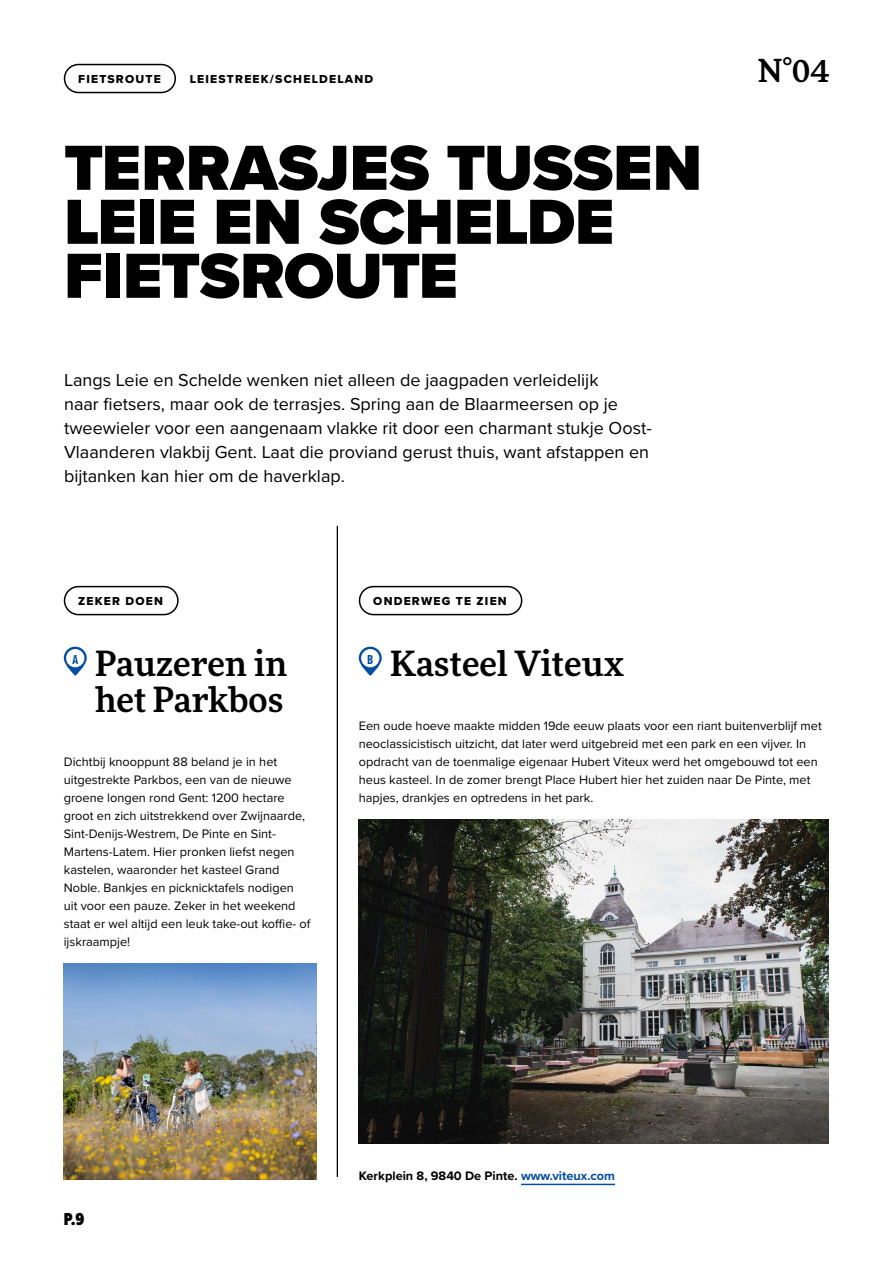
<style>
.page{position:relative;width:893px;height:1263px;background:#fff}
.page>*{position:absolute;margin:0;border:0;box-sizing:border-box;transform-origin:0 0}
.t1{font:900 66px/54px "Proxima Nova";letter-spacing:-.005em;color:#000}
.t2{font:500 34.5px/36px "More Pro";color:#000}
.t3{font:500 31.5px "More Pro";color:#000}
.t4{font:18px/24px "Proxima Nova";color:#000}
.t5{font:900 18px "Proxima Nova Ex Cn";color:#000}
.t6{font:700 13.5px "Proxima Nova Ex Cn";color:#034ea2}
.t7{font:12.75px/18px "Proxima Nova";color:#000}
.t8{font:700 12.75px "Proxima Nova";color:#000}
.t9{font:12px "Proxima Nova Extrabld";letter-spacing:.1em;color:#000}
.s1{color:#034ea2}
</style>
<div class="page">
<div style="left:64px;top:64px;width:112px;height:29px;border:2px solid #000;border-radius:14px"></div>
<hr style="left:337px;top:526px;width:1px;height:651px;background:#000">
<div style="left:64px;top:586px;width:115px;height:29px;border:2px solid #000;border-radius:14px"></div>
<svg style="left:64px;top:647px;width:23px;height:29px"></svg>
<div style="left:66px;top:649px;width:18px;height:18px;background:#fff;border-radius:50%"></div>
<hr style="left:521px;top:1184px;width:94px;height:1px;background:#034ea2">
<div style="left:359px;top:586px;width:163px;height:29px;border:2px solid #000;border-radius:14px"></div>
<svg style="left:359px;top:647px;width:23px;height:29px"></svg>
<div style="left:361px;top:649px;width:18px;height:18px;background:#fff;border-radius:50%"></div>
<img style="left:64px;top:964px;width:252px;height:216px">
<img style="left:359px;top:820px;width:470px;height:324px">
<p class="t9" style="left:78px;top:70px;width:84px">FIETSROUTE</p>
<p class="t9" style="left:190px;top:70px;width:185px">LEIESTREEK/SCHELDELAND</p>
<h1 class="t1" style="left:64px;top:140px;width:640px">TERRASJES TUSSEN<br>LEIE EN SCHELDE<br>FIETSROUTE</h1>
<p class="t4" style="left:64px;top:367px;width:589px">Langs Leie en Schelde wenken niet alleen de jaagpaden verleidelijk<br>naar fietsers, maar ook de terrasjes. Spring aan de Blaarmeersen op je tweewieler voor een aangenaam vlakke rit door een charmant stukje Oost-Vlaanderen vlakbij Gent. Laat die proviand gerust thuis, want afstappen en bijtanken kan hier om de haverklap.</p>
<p class="t9" style="left:78px;top:592px;width:86px">ZEKER DOEN</p>
<p class="t6" style="left:72px;top:649px;width:7px">A</p>
<h2 class="t2" style="left:95px;top:643px;width:193px">Pauzeren in het Parkbos</h2>
<p class="t9" style="left:373px;top:592px;width:135px">ONDERWEG TE ZIEN</p>
<p class="t6" style="left:367px;top:649px;width:8px">B</p>
<h2 class="t2" style="left:390px;top:643px;width:236px">Kasteel Viteux</h2>
<h3 class="t3" style="left:758px;top:48px;width:72px">N°04</h3>
<p class="t7" style="left:64px;top:752px;width:248px">Dichtbij knooppunt 88 beland je in het uitgestrekte Parkbos, een van de nieuwe groene longen rond Gent: 1200 hectare groot en zich uitstrekkend over Zwijnaarde, Sint-Denijs-Westrem, De Pinte en Sint-Martens-Latem. Hier pronken liefst negen kastelen, waaronder het kasteel Grand Noble. Bankjes en picknicktafels nodigen uit voor een pauze. Zeker in het weekend staat er wel altijd een leuk take-out koffie- of ijskraampje!</p>
<p class="t7" style="left:359px;top:716px;width:464px">Een oude hoeve maakte midden 19de eeuw plaats voor een riant buitenverblijf met neoclassicistisch uitzicht, dat later werd uitgebreid met een park en een vijver. In opdracht van de toenmalige eigenaar Hubert Viteux werd het omgebouwd tot een heus kasteel. In de zomer brengt Place Hubert hier het zuiden naar De Pinte, met hapjes, drankjes en optredens in het park.</p>
<h3 class="t5" style="left:64px;top:1206px;width:22px">P.9</h3>
<p class="t8" style="left:359px;top:1166px;width:258px">Kerkplein 8, 9840 De Pinte. <span class="s1">www.viteux.com</span></p>
</div>
